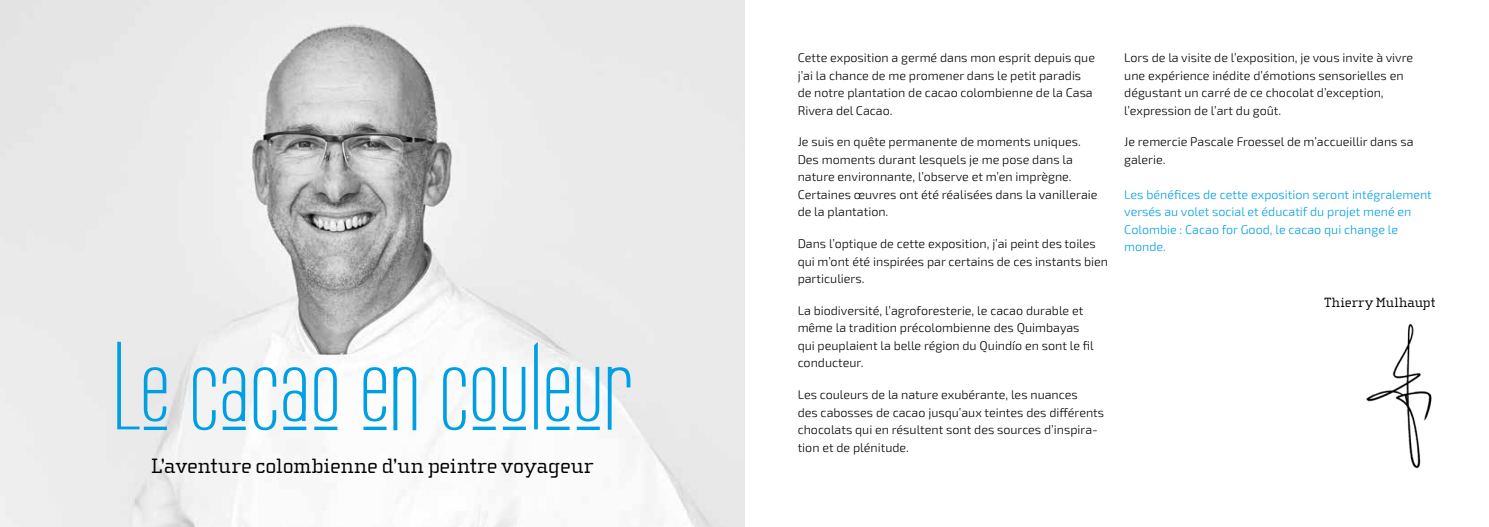
<style>
.page{position:relative;width:1489px;height:527px;background:#fff}
.page>*{position:absolute;margin:0;border:0;box-sizing:border-box;transform-origin:0 0}
.t1{font:108.75px "Labtop Upper";color:#009fe3}
.t2{font:21.25px "Cholla Slab";letter-spacing:.005em;color:#000}
.t3{font:13.75px "Cholla Slab";letter-spacing:.01em;color:#000}
.t4{font:300 12.5px/17.5px "Exo 2.0";color:#000}
.t5{font:300 12.5px/17.5px "Exo 2.0";color:#009fe3}
</style>
<div class="page">
<img style="left:0;top:0;width:744px;height:526px">
<img style="left:1366px;top:324px;width:66px;height:145px">
<h1 class="t1" style="left:113px;top:319px;width:520px">Le cacao en couleur</h1>
<h2 class="t2" style="left:151px;top:454px;width:443px">L’aventure colombienne d’un peintre voyageur</h2>
<p class="t4" style="left:797px;top:49px;width:299px">Cette exposition a germé dans mon esprit depuis que j’ai la chance de me promener dans le petit paradis de notre plantation de cacao colombienne de la Casa Rivera del Cacao.</p>
<p class="t4" style="left:797px;top:133px;width:301px">Je suis en quête permanente de moments uniques.<br>Des moments durant lesquels je me pose dans la nature environnante, l’observe et m’en imprègne.<br>Certaines œuvres ont été réalisées dans la vanilleraie de la plantation.</p>
<p class="t4" style="left:797px;top:235px;width:312px">Dans l’optique de cette exposition, j’ai peint des toiles qui m’ont été inspirées par certains de ces instants bien particuliers.</p>
<p class="t4" style="left:797px;top:302px;width:297px">La biodiversité, l’agroforesterie, le cacao durable et même la tradition précolombienne des Quimbayas qui peuplaient la belle région du Quindío en sont le fil conducteur.</p>
<p class="t4" style="left:797px;top:386px;width:308px">Les couleurs de la nature exubérante, les nuances<br>des cabosses de cacao jusqu’aux teintes des différents chocolats qui en résultent sont des sources d’inspira&shy;tion et de plénitude.</p>
<p class="t4" style="left:1124px;top:49px;width:290px">Lors de la visite de l’exposition, je vous invite à vivre une expérience inédite d’émotions sensorielles en dégustant un carré de ce chocolat d’exception, l’expression de l’art du goût.</p>
<p class="t4" style="left:1124px;top:133px;width:291px">Je remercie Pascale Froessel de m’accueillir dans sa galerie.</p>
<p class="t5" style="left:1124px;top:186px;width:309px">Les bénéfices de cette exposition seront intégralement versés au volet social et éducatif du projet mené en Colombie : Cacao for Good, le cacao qui change le monde.</p>
<p class="t3" style="left:1324px;top:294px;width:113px">Thierry Mulhaupt</p>
</div>
